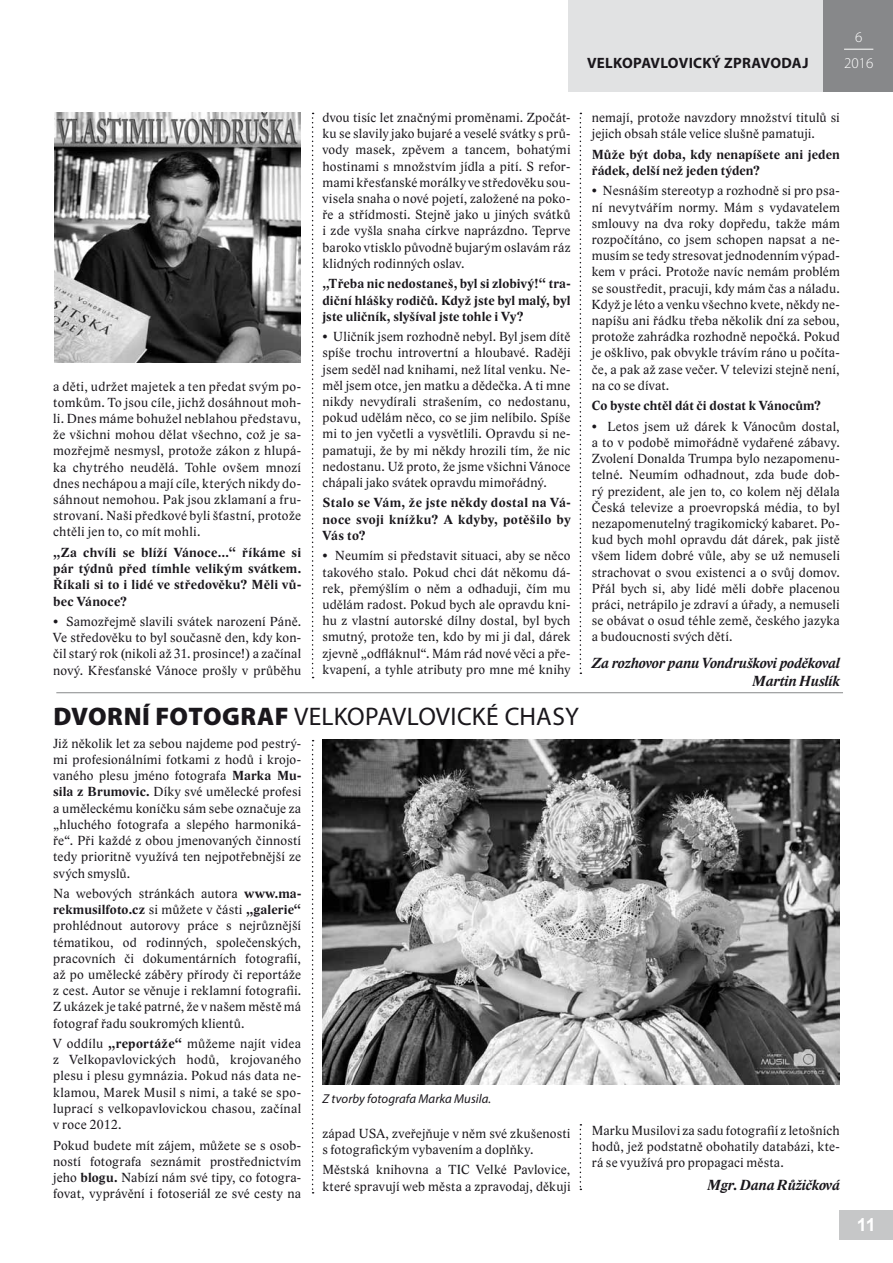
<style>
.page{position:relative;width:893px;height:1263px;background:#fff}
.page>*{position:absolute;margin:0;border:0;box-sizing:border-box;transform-origin:0 0}
.t1{font:25.5px "Myriad Pro";letter-spacing:.005em;color:#1a171c}
.t2{font:700 18px "Arial";color:#fff}
.t3{font:italic 700 15px/18px "Lido ST";color:#1a171c;text-align:right}
.t4{font:700 15px "Myriad Pro";letter-spacing:.02em;color:#1a171c}
.t5{font:300 15px/25.8px "Myriad Pro";color:#fff;text-align:center}
.t6{font:13.5px/16.2px "Lido ST";letter-spacing:.015em;color:#1a171c;text-align:justify}
.t7{font:700 13.5px/16.2px "Lido ST";letter-spacing:.02em;color:#1a171c;text-align:justify}
.t8{font:italic 12.9px "Myriad Pro";color:#1a171c}
.s1{font-weight:900}
.s2{font-weight:700}
</style>
<div class="page">
<div style="left:569px;top:0;width:324px;height:91px;background:#e1e2e3"></div>
<div style="left:840px;top:1210px;width:53px;height:29px;background:#c6c7c8"></div>
<div style="left:824px;top:0;width:69px;height:91px;background:#87888a"></div>
<svg style="left:844px;top:49px;width:29px;height:1px"></svg>
<hr style="left:56px;top:692px;width:787px;height:1px;background:#87888a">
<img style="left:54px;top:113px;width:246px;height:249px">
<img style="left:322px;top:739px;width:518px;height:345px">
<svg style="left:312px;top:113px;width:2px;height:565px"></svg>
<svg style="left:312px;top:740px;width:2px;height:453px"></svg>
<svg style="left:580px;top:113px;width:1px;height:561px"></svg>
<svg style="left:580px;top:1124px;width:1px;height:66px"></svg>
<p class="t4" style="left:587px;top:53px;width:223px">VELKOPAVLOVICKÝ ZPRAVODAJ</p>
<p class="t5" style="left:844px;top:24px;width:31px">6<br>2016</p>
<p class="t6" style="left:53px;top:378px;width:250px">a děti, udržet majetek a ten předat svým po&shy;tomkům. To jsou cíle, jichž dosáhnout moh&shy;li. Dnes máme bohužel neblahou představu, že všichni mohou dělat všechno, což je sa&shy;mozřejmě nesmysl, protože zákon z hlupá&shy;ka chytrého neudělá. Tohle ovšem mnozí dnes nechápou a mají cíle, kterých nikdy do&shy;sáhnout nemohou. Pak jsou zklamaní a fru&shy;strovaní. Naši předkové byli šťastní, protože chtěli jen to, co mít mohli.</p>
<p class="t7" style="left:53px;top:544px;width:250px">„Za chvíli se blíží Vánoce…“ říkáme si pár týdnů před tímhle velikým svátkem.<br>Říkali si to i lidé ve středověku? Měli vů&shy;bec Vánoce?</p>
<p class="t6" style="left:53px;top:613px;width:250px">• Samozřejmě slavili svátek narození Páně.<br>Ve středověku to byl současně den, kdy kon&shy;čil starý rok (nikoli až 31. prosince!) a začínal nový. Křesťanské Vánoce prošly v průběhu</p>
<p class="t6" style="left:322px;top:110px;width:250px">dvou tisíc let značnými proměnami. Zpočát&shy;ku se slavily jako bujaré a veselé svátky s prů&shy;vody masek, zpěvem a tancem, bohatými hostinami s množstvím jídla a pití. S refor&shy;mami křesťanské morálky ve středověku sou&shy;visela snaha o nové pojetí, založené na poko&shy;ře a střídmosti. Stejně jako u jiných svátků i zde vyšla snaha církve naprázdno. Teprve baroko vtisklo původně bujarým oslavám ráz klidných rodinných oslav.</p>
<p class="t7" style="left:322px;top:276px;width:250px">„Třeba nic nedostaneš, byl si zlobivý!“ tra&shy;diční hlášky rodičů. Když jste byl malý, byl jste uličník, slyšíval jste tohle i Vy?</p>
<p class="t6" style="left:322px;top:329px;width:250px">• Uličník jsem rozhodně nebyl. Byl jsem dítě spíše trochu introvertní a hloubavé. Raději jsem seděl nad knihami, než lítal venku. Ne&shy;měl jsem otce, jen matku a dědečka. A ti mne nikdy nevydírali strašením, co nedostanu, pokud udělám něco, co se jim nelíbilo. Spíše mi to jen vyčetli a vysvětlili. Opravdu si ne&shy;pamatuji, že by mi někdy hrozili tím, že nic nedostanu. Už proto, že jsme všichni Vánoce chápali jako svátek opravdu mimořádný.</p>
<p class="t7" style="left:322px;top:495px;width:250px">Stalo se Vám, že jste někdy dostal na Vá&shy;noce svoji knížku? A kdyby, potěšilo by Vás to?</p>
<p class="t6" style="left:322px;top:548px;width:250px">• Neumím si představit situaci, aby se něco takového stalo. Pokud chci dát někomu dá&shy;rek, přemýšlím o něm a odhaduji, čím mu udělám radost. Pokud bych ale opravdu kni&shy;hu z vlastní autorské dílny dostal, byl bych smutný, protože ten, kdo by mi ji dal, dárek zjevně „odfláknul“. Mám rád nové věci a pře&shy;kvapení, a tyhle atributy pro mne mé knihy</p>
<h1 class="t1" style="left:53px;top:701px;width:527px"><span class="s1">DVORNÍ FOTOGRAF</span> VELKOPAVLOVICKÉ CHASY</h1>
<p class="t6" style="left:53px;top:735px;width:250px">Již několik let za sebou najdeme pod pestrý&shy;mi profesionálními fotkami z hodů i krojo&shy;vaného plesu jméno fotografa <span class="s2">Marka Mu&shy;sila z Brumovic.</span> Díky své umělecké profesi a uměleckému koníčku sám sebe označuje za „hluchého fotografa a slepého harmoniká&shy;ře“. Při každé z obou jmenovaných činností tedy prioritně využívá ten nejpotřebnější ze svých smyslů.</p>
<p class="t6" style="left:53px;top:885px;width:250px">Na webových stránkách autora <span class="s2">www.ma&shy;rekmusilfoto.cz</span> si můžete v části <span class="s2">„galerie“ </span>prohlédnout autorovy práce s nejrůznější tématikou, od rodinných, společenských, pracovních či dokumentárních fotografií, až po umělecké záběry přírody či reportáže z cest. Autor se věnuje i reklamní fotografii.<br>Z ukázek je také patrné, že v našem městě má fotograf řadu soukromých klientů.</p>
<p class="t6" style="left:53px;top:1035px;width:250px">V oddílu <span class="s2">„reportáže“</span> můžeme najít videa z Velkopavlovických hodů, krojovaného plesu i plesu gymnázia. Pokud nás data ne&shy;klamou, Marek Musil s nimi, a také se spo&shy;luprací s velkopavlovickou chasou, začínal v roce 2012.</p>
<p class="t6" style="left:53px;top:1137px;width:250px">Pokud budete mít zájem, můžete se s osob&shy;ností fotografa seznámit prostřednictvím jeho <span class="s2">blogu.</span> Nabízí nám své tipy, co fotogra&shy;fovat, vyprávění i fotoseriál ze své cesty na</p>
<p class="t6" style="left:322px;top:1125px;width:249px">západ USA, zveřejňuje v něm své zkušenosti s fotografickým vybavením a doplňky.</p>
<p class="t8" style="left:322px;top:1090px;width:170px">Z tvorby fotografa Marka Musila.</p>
<p class="t6" style="left:322px;top:1162px;width:250px">Městská knihovna a TIC Velké Pavlovice, které spravují web města a zpravodaj, děkuji</p>
<p class="t6" style="left:592px;top:110px;width:250px">nemají, protože navzdory množství titulů si jejich obsah stále velice slušně pamatuji.</p>
<p class="t7" style="left:592px;top:146px;width:250px">Může být doba, kdy nenapíšete ani jeden řádek, delší než jeden týden?</p>
<p class="t6" style="left:592px;top:183px;width:250px">• Nesnáším stereotyp a rozhodně si pro psa&shy;ní nevytvářím normy. Mám s vydavatelem smlouvy na dva roky dopředu, takže mám rozpočítáno, co jsem schopen napsat a ne&shy;musím se tedy stresovat jednodenním výpad&shy;kem v práci. Protože navíc nemám problém se soustředit, pracuji, kdy mám čas a náladu.<br>Když je léto a venku všechno kvete, někdy ne&shy;napíšu ani řádku třeba několik dní za sebou, protože zahrádka rozhodně nepočká. Pokud je ošklivo, pak obvykle trávím ráno u počíta&shy;če, a pak až zase večer. V televizi stejně není, na co se dívat.</p>
<p class="t7" style="left:592px;top:398px;width:231px">Co byste chtěl dát či dostat k Vánocům?</p>
<p class="t6" style="left:592px;top:418px;width:250px">• Letos jsem už dárek k Vánocům dostal, a to v podobě mimořádně vydařené zábavy.<br>Zvolení Donalda Trumpa bylo nezapomenu&shy;telné. Neumím odhadnout, zda bude dob&shy;rý prezident, ale jen to, co kolem něj dělala Česká televize a proevropská média, to byl nezapomenutelný tragikomický kabaret. Po&shy;kud bych mohl opravdu dát dárek, pak jistě všem lidem dobré vůle, aby se už nemuseli strachovat o svou existenci a o svůj domov.<br>Přál bych si, aby lidé měli dobře placenou práci, netrápilo je zdraví a úřady, a nemuseli se obávat o osud téhle země, českého jazyka a budoucnosti svých dětí.</p>
<p class="t3" style="left:592px;top:654px;width:250px">Za rozhovor panu Vondruškovi poděkoval<br>Martin Huslík</p>
<p class="t6" style="left:592px;top:1122px;width:250px">Marku Musilovi za sadu fotografií z letošních hodů, jež podstatně obohatily databázi, kte&shy;rá se využívá pro propagaci města.</p>
<p class="t3" style="left:707px;top:1176px;width:134px">Mgr. Dana Růžičková</p>
<h2 class="t2" style="left:857px;top:1212px;width:21px">11</h2>
</div>
